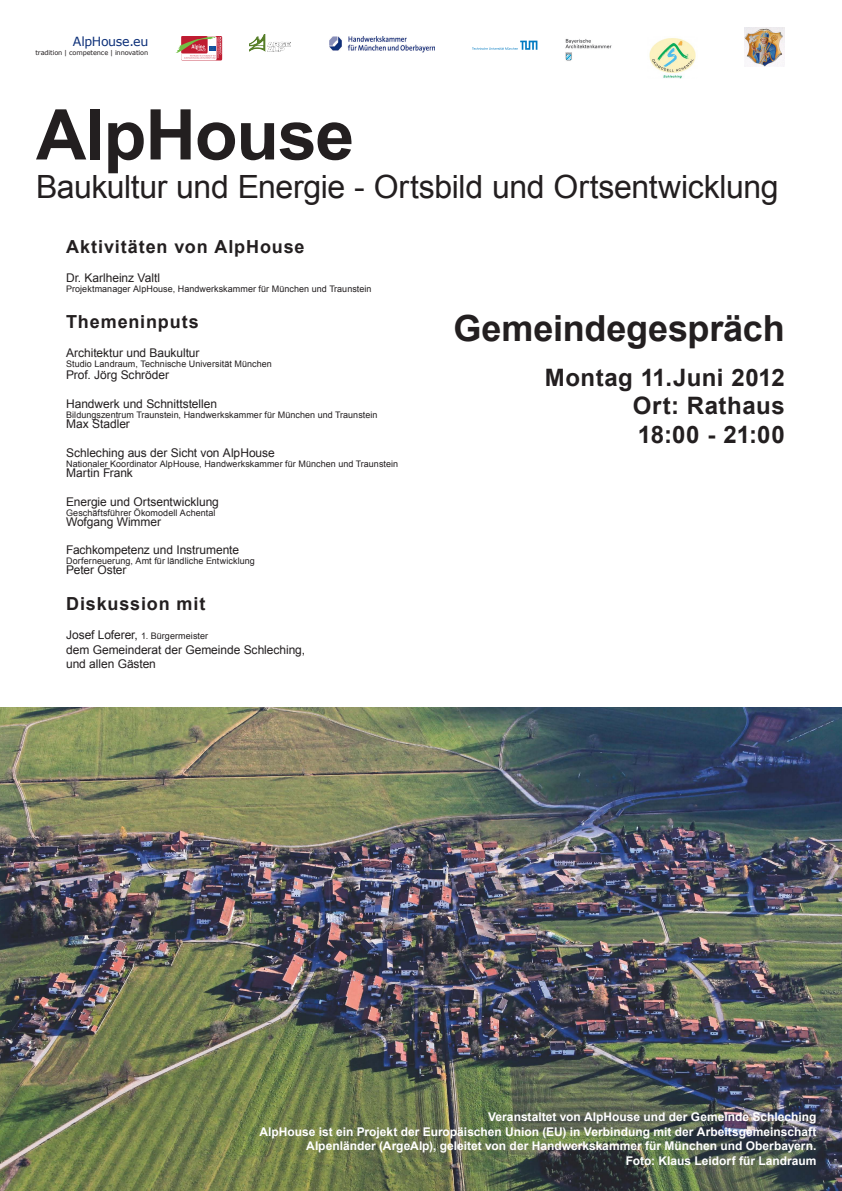
<style>
.page{position:relative;width:842px;height:1191px;background:#fff}
.page>*{position:absolute;margin:0;border:0;box-sizing:border-box;transform-origin:0 0}
.t1{font:700 70px "Arial";letter-spacing:-.015em;color:#231f20}
.t2{font:700 36px "Arial";letter-spacing:-.005em;color:#231f20}
.t3{font:32px "Arial";letter-spacing:-.01em;color:#231f20}
.t4{font:700 24px "Arial";letter-spacing:.02em;color:#231f20}
.t5{font:700 18px "Arial";letter-spacing:.05em;color:#231f20}
.t6{font:12.6px "Verdana";letter-spacing:-.025em;color:#0d3079}
.t7{font:12px "Arial";letter-spacing:-.005em;color:#231f20}
.t8{font:700 12px "Arial";color:#fff}
.t9{font:9px "Arial";letter-spacing:.005em;color:#231f20}
.t10{font:6.6px "Verdana";letter-spacing:-.015em;color:#231f20}
.s1{font-size:12px}
</style>
<div class="page">
<img style="left:0;top:707px;width:842px;height:484px">
<img style="left:745px;top:27px;width:39px;height:40px">
<img style="left:649px;top:38px;width:47px;height:41px">
<img style="left:565px;top:39px;width:47px;height:22px">
<img style="left:250px;top:35px;width:40px;height:17px">
<svg style="left:176px;top:36px;width:46px;height:25px"></svg>
<img style="left:330px;top:37px;width:104px;height:15px">
<svg style="left:472px;top:41px;width:65px;height:9px"></svg>
<p class="t6" style="left:73px;top:32px;width:77px">AlpHouse.eu</p>
<p class="t10" style="left:35px;top:48px;width:114px">tradition | competence | innovation</p>
<p class="t1" style="left:36px;top:89px;width:320px">AlpHouse</p>
<p class="t3" style="left:36px;top:166px;width:744px">Baukultur und Energie - Ortsbild und Ortsentwicklung</p>
<p class="t5" style="left:66px;top:235px;width:240px">Aktivitäten von AlpHouse</p>
<p class="t7" style="left:66px;top:270px;width:95px">Dr. Karlheinz Valtl</p>
<p class="t9" style="left:66px;top:283px;width:307px">Projektmanager AlpHouse, Handwerkskammer für München und Traunstein</p>
<p class="t5" style="left:66px;top:310px;width:134px">Themeninputs</p>
<p class="t7" style="left:66px;top:345px;width:135px">Architektur und Baukultur</p>
<p class="t9" style="left:66px;top:358px;width:207px">Studio Landraum, Technische Universität München</p>
<p class="t7" style="left:66px;top:367px;width:104px">Prof. Jörg Schröder</p>
<p class="t7" style="left:66px;top:396px;width:152px">Handwerk und Schnittstellen</p>
<p class="t9" style="left:66px;top:409px;width:313px">Bildungszentrum Traunstein, Handwerkskammer für München und Traunstein</p>
<p class="t7" style="left:66px;top:416px;width:65px">Max Stadler</p>
<p class="t7" style="left:66px;top:444px;width:210px">Schleching aus der Sicht von AlpHouse</p>
<p class="t9" style="left:66px;top:457px;width:333px">Nationaler Koordinator AlpHouse, Handwerkskammer für München und Traunstein</p>
<p class="t7" style="left:66px;top:464px;width:68px">Martin Frank</p>
<p class="t7" style="left:66px;top:493px;width:154px">Energie und Ortsentwicklung</p>
<p class="t9" style="left:66px;top:506px;width:151px">Geschäftsführer Ökomodell Achental</p>
<p class="t7" style="left:66px;top:513px;width:96px">Wofgang Wimmer</p>
<p class="t7" style="left:66px;top:542px;width:174px">Fachkompetenz und Instrumente</p>
<p class="t9" style="left:66px;top:555px;width:190px">Dorferneuerung, Amt für ländliche Entwicklung</p>
<p class="t7" style="left:66px;top:562px;width:62px">Peter Oster</p>
<p class="t5" style="left:66px;top:592px;width:141px">Diskussion mit</p>
<p class="t9" style="left:66px;top:630px;width:143px"><span class="s1">Josef Loferer,</span> 1. Bürgermeister</p>
<p class="t7" style="left:66px;top:641px;width:241px">dem Gemeinderat der Gemeinde Schleching,</p>
<p class="t7" style="left:66px;top:656px;width:91px">und allen Gästen</p>
<p class="t2" style="left:453px;top:304px;width:333px">Gemeindegespräch</p>
<p class="t4" style="left:545px;top:361px;width:241px">Montag 11.Juni 2012</p>
<p class="t4" style="left:633px;top:390px;width:153px">Ort: Rathaus</p>
<p class="t4" style="left:638px;top:419px;width:148px">18:00 - 21:00</p>
<p class="t8" style="left:488px;top:1109px;width:330px">Veranstaltet von AlpHouse und der Gemeinde Schleching</p>
<p class="t8" style="left:259px;top:1123px;width:558px">AlpHouse ist ein Projekt der Europäischen Union (EU) in Verbindung mit der Arbeitsgemeinschaft</p>
<p class="t8" style="left:306px;top:1138px;width:512px">Alpenländer (ArgeAlp), geleitet von der Handwerkskammer für München und Oberbayern.</p>
<p class="t8" style="left:626px;top:1152px;width:192px">Foto: Klaus Leidorf für Landraum</p>
</div>
